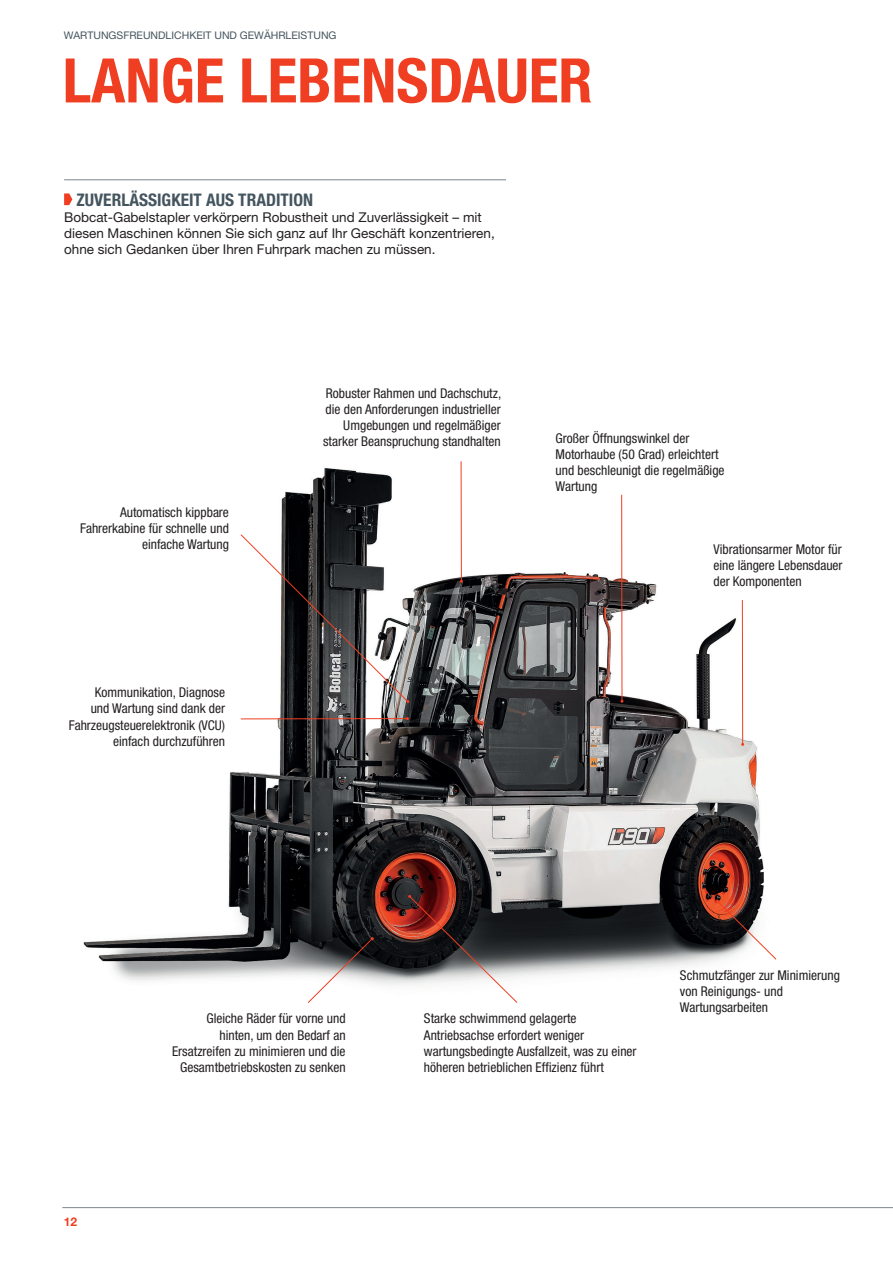
<style>
.page{position:relative;width:893px;height:1263px;background:#fff}
.page>*{position:absolute;margin:0;border:0;box-sizing:border-box;transform-origin:0 0}
.t1{font:700 condensed 61.5px "Helvetica Neue LT Pro";color:#ef3e22}
.t2{font:700 condensed 17.4px "Helvetica Neue LT Pro";color:#45555f}
.t3{font:condensed 13.5px/16.2px "Helvetica Neue LT Pro";color:#231f20;text-align:right}
.t4{font:13.5px/16.2px "Helvetica Neue LT Pro";color:#231f20}
.t5{font:700 12px "Helvetica Neue LT Pro";color:#ef3e22}
.t6{font:10.5px "Helvetica Neue LT Pro";color:#45555f}
</style>
<div class="page">
<img style="left:83px;top:461px;width:694px;height:542px">
<hr style="left:62px;top:1207px;width:831px;height:1px;background:#7d878b">
<hr style="left:64px;top:180px;width:442px;height:1px;background:#7d878b">
<svg style="left:64px;top:193px;width:8px;height:12px"></svg>
<svg style="left:716px;top:899px;width:60px;height:61px"></svg>
<svg style="left:240px;top:534px;width:169px;height:169px"></svg>
<svg style="left:308px;top:937px;width:66px;height:66px"></svg>
<svg style="left:408px;top:895px;width:109px;height:108px"></svg>
<hr style="left:461px;top:461px;width:1px;height:120px;background:#ef3e22">
<hr style="left:742px;top:600px;width:1px;height:144px;background:#ef3e22">
<hr style="left:621px;top:495px;width:1px;height:206px;background:#ef3e22">
<hr style="left:241px;top:718px;width:166px;height:1px;background:#ef3e22">
<p class="t6" style="left:64px;top:32px;width:274px">WARTUNGSFREUNDLICHKEIT UND GEWÄHRLEISTUNG</p>
<h1 class="t1" style="left:63px;top:45px;width:531px">LANGE LEBENSDAUER</h1>
<p class="t2" style="left:77px;top:189px;width:238px">ZUVERLÄSSIGKEIT AUS TRADITION</p>
<p class="t4" style="left:64px;top:210px;width:432px">Bobcat-Gabelstapler verkörpern Robustheit und Zuverlässigkeit – mit diesen Maschinen können Sie sich ganz auf Ihr Geschäft konzentrieren, ohne sich Gedanken über Ihren Fuhrpark machen zu müssen.</p>
<p class="t3" style="left:80px;top:505px;width:150px">Automatisch kippbare<br>Fahrerkabine für schnelle und einfache Wartung</p>
<p class="t3" style="left:69px;top:685px;width:158px">Kommunikation, Diagnose<br>und Wartung sind dank der<br>Fahrzeugsteuerelektronik (VCU) einfach durchzuführen</p>
<p class="t3" style="left:323px;top:386px;width:180px">Robuster Rahmen und Dachschutz, die den Anforderungen industrieller Umgebungen und regelmäßiger starker Beanspruchung standhalten</p>
<p class="t3" style="left:556px;top:431px;width:170px;text-align:left">Großer Öffnungswinkel der<br>Motorhaube (50 Grad) erleichtert und beschleunigt die regelmäßige<br>Wartung</p>
<p class="t3" style="left:713px;top:542px;width:131px;text-align:justify">Vibrationsarmer Motor für eine längere Lebensdauer der Komponenten</p>
<p class="t5" style="left:64px;top:1215px;width:15px">12</p>
<p class="t3" style="left:172px;top:1012px;width:175px">Gleiche Räder für vorne und hinten, um den Bedarf an<br>Ersatzreifen zu minimieren und die<br>Gesamtbetriebskosten zu senken</p>
<p class="t3" style="left:424px;top:1012px;width:214px;text-align:left">Starke schwimmend gelagerte Antriebsachse erfordert weniger wartungsbedingte Ausfallzeit, was zu einer höheren betrieblichen Effizienz führt</p>
<p class="t3" style="left:680px;top:968px;width:161px;text-align:left">Schmutzfänger zur Minimierung von Reinigungs- und<br>Wartungsarbeiten</p>
</div>
